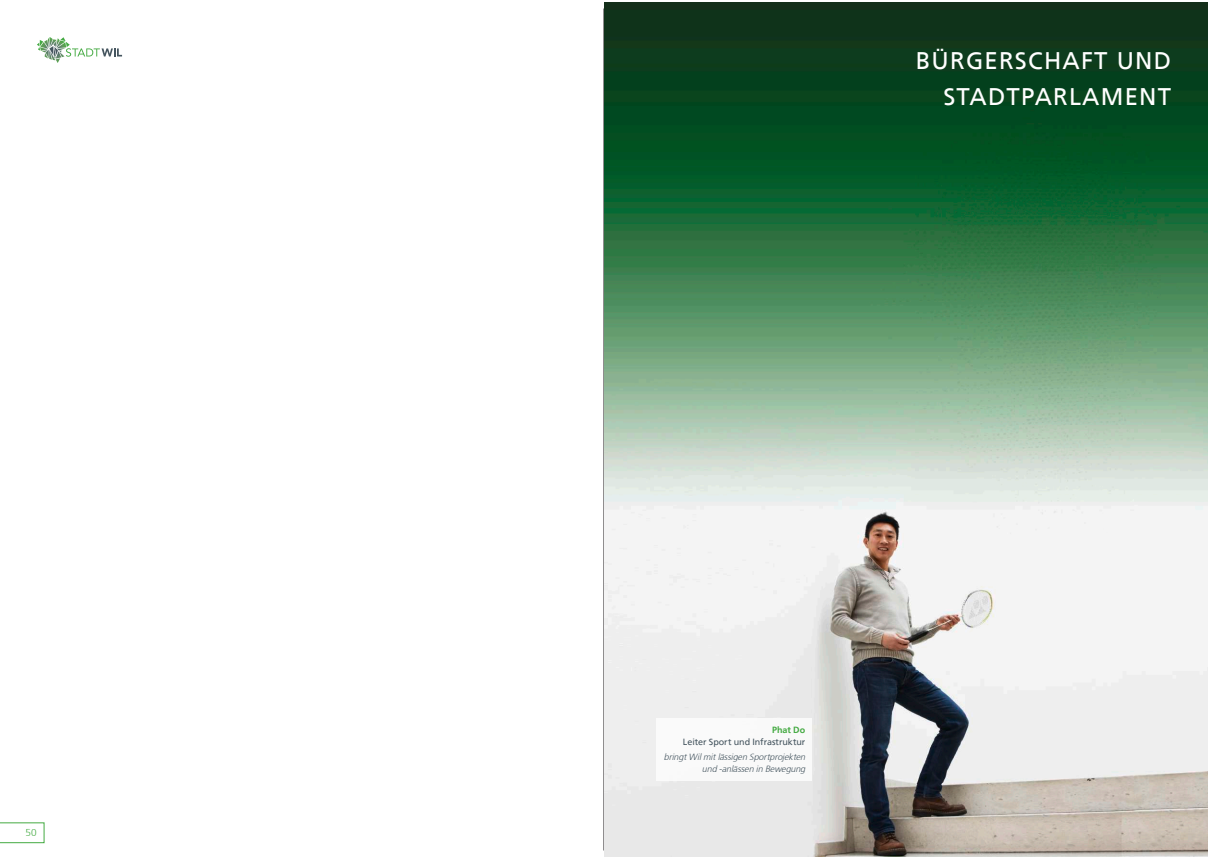
<style>
.page{position:relative;width:1208px;height:859px;background:#fff}
.page>*{position:absolute;margin:0;border:0;box-sizing:border-box;transform-origin:0 0}
.t1{font:24px/36px "Frutiger";letter-spacing:.05em;color:#fff;text-align:right}
.t2{font:300 10px "Frutiger";color:#44aa42}
.t3{font:italic 300 9px/12px "Frutiger";color:#45555f;text-align:right}
.t4{font:9px "Frutiger";letter-spacing:-.005em;color:#45555f}
.t5{font:700 9px "Frutiger";color:#44aa42}
</style>
<div class="page">
<svg style="left:0;top:823px;width:44px;height:20px"></svg>
<svg style="left:37px;top:37px;width:85px;height:26px"></svg>
<hr style="left:603px;top:9px;width:1px;height:841px;background:#231f20">
<img style="left:604px;top:3px;width:604px;height:853px">
<div style="left:656px;top:718px;width:155px;height:62px;background:#fff"></div>
<p class="t2" style="left:26px;top:827px;width:13px">50</p>
<h1 class="t1" style="left:915px;top:42px;width:257px">BÜRGERSCHAFT UND<br>STADTPARLAMENT</h1>
<p class="t5" style="left:772px;top:724px;width:35px">Phat Do</p>
<p class="t4" style="left:683px;top:736px;width:124px">Leiter Sport und Infrastruktur</p>
<p class="t3" style="left:664px;top:751px;width:145px">bringtWilmitlässigen Sportprojekten und -anlässen in Bewegung</p>
</div>
